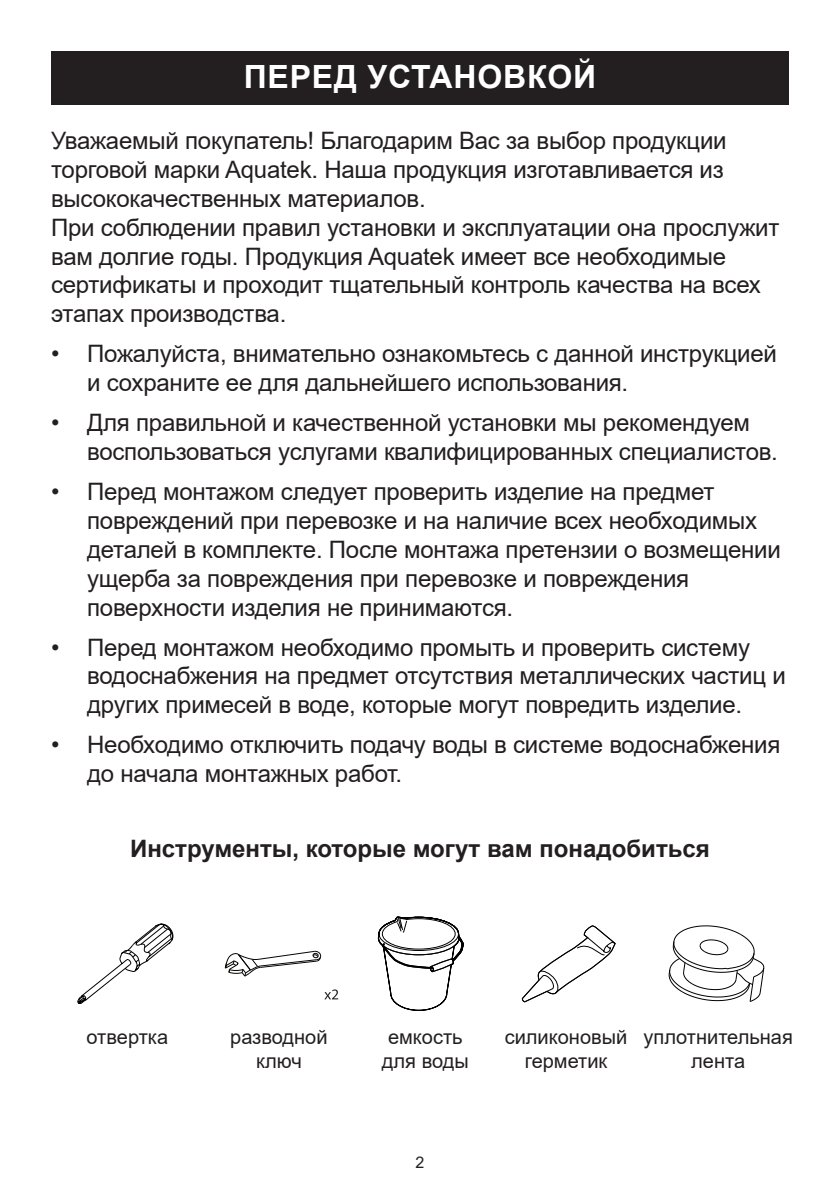
<style>
.page{position:relative;width:840px;height:1191px;background:#fff}
.page>*{position:absolute;margin:0;border:0;box-sizing:border-box;transform-origin:0 0}
.t1{font:700 32px "Arial";letter-spacing:.025em;color:#fff}
.t2{font:24px/28.8px "Arial";letter-spacing:-.01em;color:#231f20}
.t3{font:700 24px "Arial";color:#231f20}
.t4{font:20px/24px "Arial";color:#231f20;text-align:center}
.t5{font:16px "Arial";color:#231f20}
</style>
<div class="page">
<div style="left:51px;top:51px;width:737px;height:54px;background:#231f20"></div>
<svg style="left:77px;top:923px;width:96px;height:80px"></svg>
<svg style="left:324px;top:989px;width:14px;height:10px"></svg>
<svg style="left:225px;top:951px;width:95px;height:25px"></svg>
<svg style="left:378px;top:916px;width:85px;height:94px"></svg>
<svg style="left:668px;top:925px;width:95px;height:77px"></svg>
<svg style="left:522px;top:925px;width:93px;height:77px"></svg>
<h1 class="t1" style="left:243px;top:54px;width:354px">ПЕРЕД УСТАНОВКОЙ</h1>
<p class="t2" style="left:51px;top:126px;width:729px">Уважаемый покупатель! Благодарим Вас за выбор продукции торговой марки Aquatek. Наша продукция изготавливается из высококачественных материалов.<br>При соблюдении правил установки и эксплуатации она прослужит вам долгие годы. Продукция Aquatek имеет все необходимые сертификаты и проходит тщательный контроль качества на всех этапах производства.</p>
<p class="t2" style="left:87px;top:339px;width:691px;text-indent:-36px">• Пожалуйста, внимательно ознакомьтесь с данной инструкцией и сохраните ее для дальнейшего использования.</p>
<p class="t2" style="left:87px;top:408px;width:692px;text-indent:-36px">• Для правильной и качественной установки мы рекомендуем воспользоваться услугами квалифицированных специалистов.</p>
<p class="t2" style="left:87px;top:477px;width:694px;text-indent:-36px">• Перед монтажом следует проверить изделие на предмет повреждений при перевозке и на наличие всех необходимых деталей в комплекте. После монтажа претензии о возмещении ущерба за повреждения при перевозке и повреждения поверхности изделия не принимаются.</p>
<p class="t2" style="left:87px;top:632px;width:699px;text-indent:-36px">• Перед монтажом необходимо промыть и проверить систему водоснабжения на предмет отсутствия металлических частиц и других примесей в воде, которые могут повредить изделие.</p>
<p class="t2" style="left:87px;top:730px;width:694px;text-indent:-36px">• Необходимо отключить подачу воды в системе водоснабжения до начала монтажных работ.</p>
<p class="t3" style="left:130px;top:831px;width:581px">Инструменты, которые могут вам понадобиться</p>
<p class="t4" style="left:87px;top:1024px;width:83px">отвертка</p>
<p class="t4" style="left:230px;top:1024px;width:99px">разводной ключ</p>
<p class="t4" style="left:381px;top:1024px;width:88px">емкость для воды</p>
<p class="t4" style="left:504px;top:1024px;width:124px">силиконовый герметик</p>
<p class="t4" style="left:643px;top:1024px;width:151px">уплотнительная лента</p>
<p class="t5" style="left:415px;top:1151px;width:10px">2</p>
</div>
